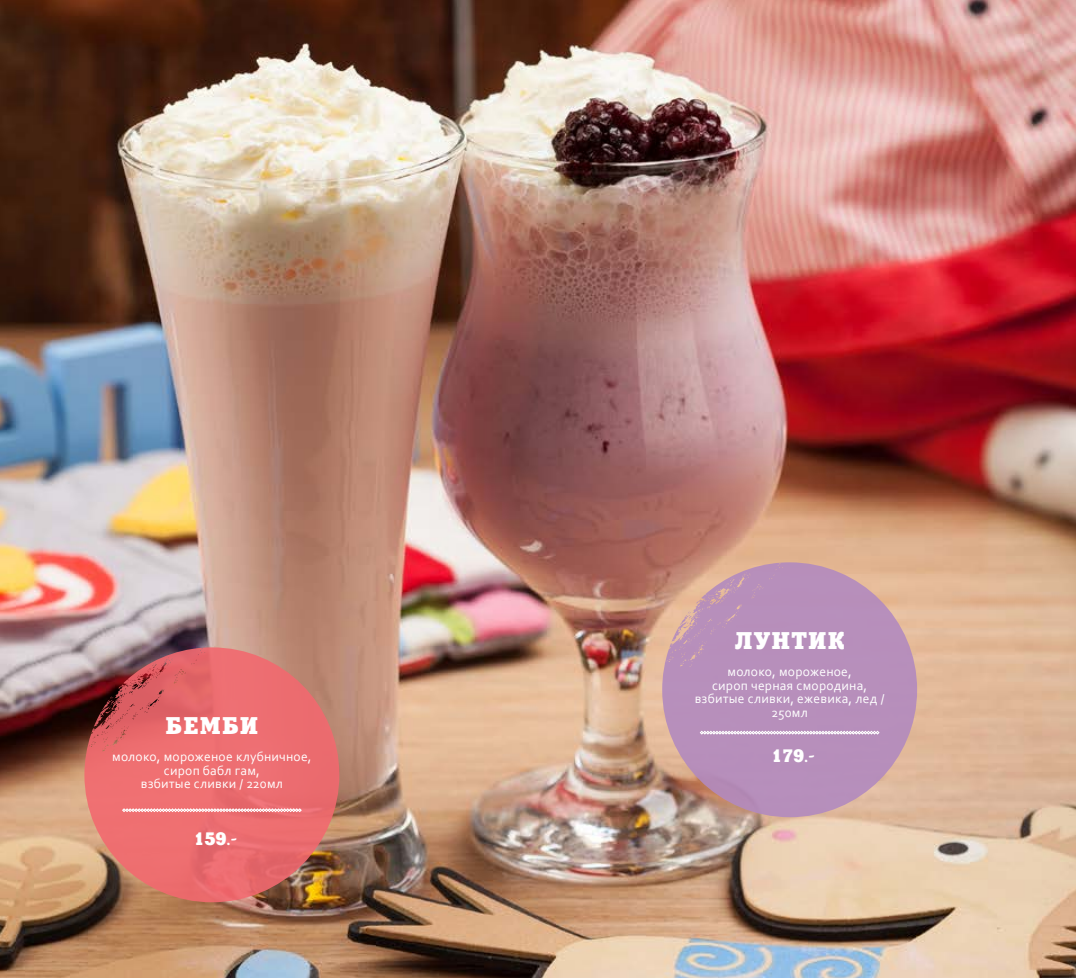
<style>
.page{position:relative;width:1076px;height:978px;background:#fff}
.page>*{position:absolute;margin:0;border:0;box-sizing:border-box;transform-origin:0 0}
.t1{font:700 24px "Xenia";letter-spacing:.05em;color:#fff}
.t2{font:18px "Xenia C";letter-spacing:-.01em;color:#fff}
.t3{font:13.5px/13.5px "Corbel";letter-spacing:.02em;color:#fff;text-align:center}
.s1{font-family:"Tavolga Free"}
</style>
<div class="page">
<img style="left:0;top:0;width:1076px;height:978px">
<svg style="left:84px;top:647px;width:255px;height:255px;background:#da6e6b"></svg>
<svg style="left:143px;top:675px;width:9px;height:4px"></svg>
<svg style="left:94px;top:689px;width:26px;height:38px"></svg>
<svg style="left:122px;top:808px;width:179px;height:4px"></svg>
<svg style="left:662px;top:562px;width:255px;height:255px;background:#be95b1"></svg>
<svg style="left:721px;top:590px;width:8px;height:4px"></svg>
<svg style="left:671px;top:604px;width:26px;height:38px"></svg>
<svg style="left:700px;top:731px;width:179px;height:3px"></svg>
<h1 class="t1" style="left:166px;top:712px;width:94px">БЕМБИ</h1>
<p class="t3" style="left:112px;top:750px;width:201px">молоко, мороженое клубничное, сироп бабл гам,<br>взбитые сливки / 220мл</p>
<h2 class="t2" style="left:193px;top:827px;width:45px">159<span class="s1">.-</span></h2>
<h1 class="t1" style="left:734px;top:627px;width:112px">лунтик</h1>
<p class="t3" style="left:695px;top:665px;width:191px">молоко, мороженое,<br>сироп черная смородина, взбитые сливки, ежевика, лед /<br>250мл</p>
<h2 class="t2" style="left:771px;top:745px;width:45px">179<span class="s1">.-</span></h2>
</div>
